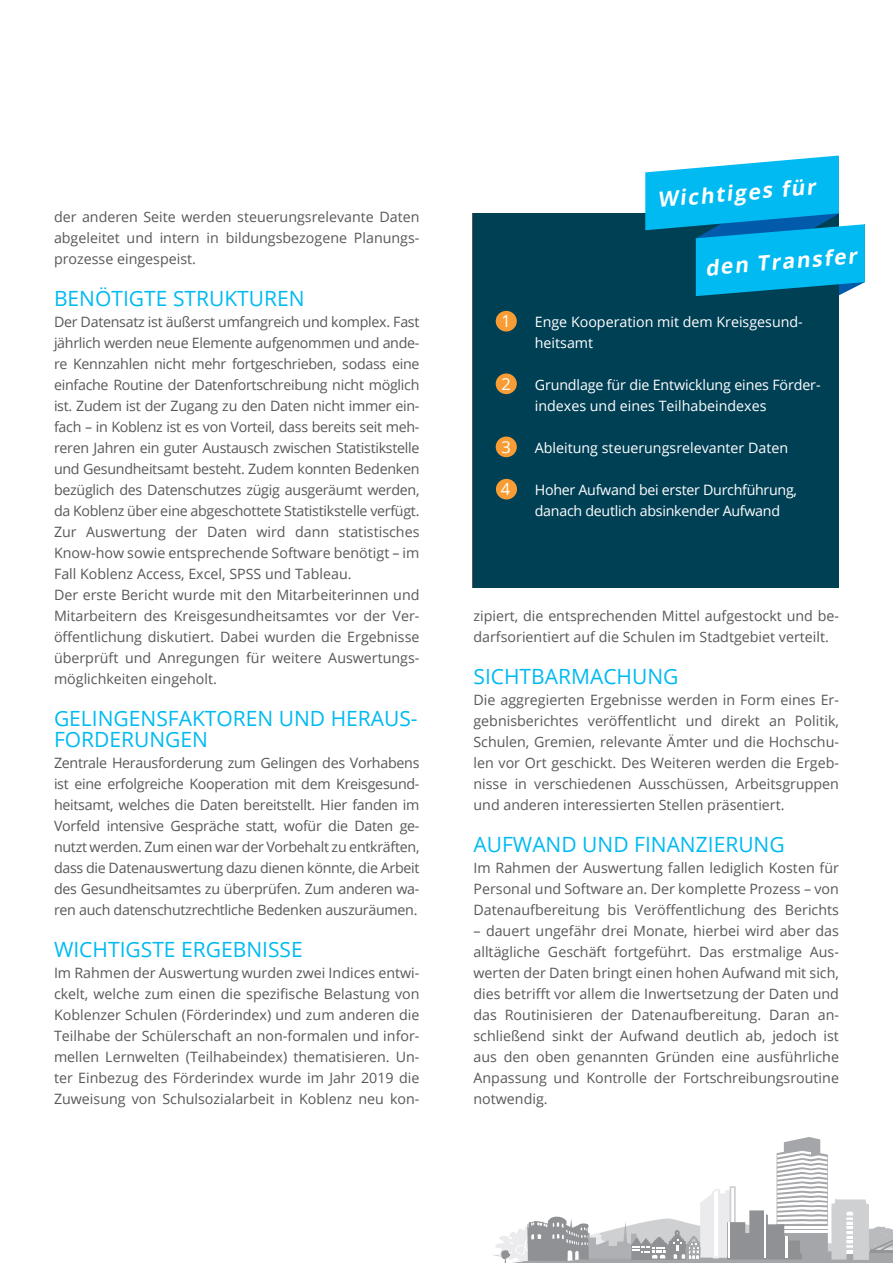
<style>
.page{position:relative;width:893px;height:1263px;background:#fff}
.page>*{position:absolute;margin:0;border:0;box-sizing:border-box;transform-origin:0 0}
.t1{font:21px/21px "Open Sans";color:#00baf1}
.t2{font:italic 700 21px "Open Sans";color:#fff}
.t3{font:16.5px "Open Sans";color:#fff}
.t4{font:14.25px/21px "Open Sans";color:#57585a;text-align:justify}
.t5{font:14.25px/21px "Open Sans";color:#fff}
.t6{font:14.25px/21px "Open Sans";letter-spacing:-.02em;color:#fff}
</style>
<div class="page">
<svg style="left:493px;top:1137px;width:400px;height:126px"></svg>
<div style="left:473px;top:213px;width:366px;height:375px;background:#004055"></div>
<svg style="left:645px;top:156px;width:220px;height:141px"></svg>
<div style="left:496px;top:311px;width:21px;height:20px;background:#f89d35;border-radius:50%"></div>
<div style="left:496px;top:373px;width:21px;height:21px;background:#f89d35;border-radius:50%"></div>
<div style="left:496px;top:437px;width:21px;height:20px;background:#f89d35;border-radius:50%"></div>
<div style="left:496px;top:479px;width:21px;height:20px;background:#f89d35;border-radius:50%"></div>
<p class="t4" style="left:54px;top:206px;width:367px">der anderen Seite werden steuerungsrelevante Daten abgeleitet und intern in bildungsbezogene Planungs&shy;prozesse eingespeist.</p>
<p class="t1" style="left:54px;top:287px;width:252px">BENÖTIGTE STRUKTUREN</p>
<p class="t4" style="left:54px;top:311px;width:367px">Der Datensatz ist äußerst umfangreich und komplex. Fast jährlich werden neue Elemente aufgenommen und ande&shy;re Kennzahlen nicht mehr fortgeschrieben, sodass eine einfache Routine der Datenfortschreibung nicht möglich ist. Zudem ist der Zugang zu den Daten nicht immer ein&shy;fach – in Koblenz ist es von Vorteil, dass bereits seit meh&shy;reren Jahren ein guter Austausch zwischen Statistikstelle und Gesundheitsamt besteht. Zudem konnten Bedenken bezüglich des Datenschutzes zügig ausgeräumt werden, da Koblenz über eine abgeschottete Statistikstelle verfügt.</p>
<p class="t4" style="left:54px;top:521px;width:367px">Zur Auswertung der Daten wird dann statistisches Know-how sowie entsprechende Software benötigt – im Fall Koblenz Access, Excel, SPSS und Tableau.</p>
<p class="t4" style="left:54px;top:584px;width:367px">Der erste Bericht wurde mit den Mitarbeiterinnen und Mitarbeitern des Kreisgesundheitsamtes vor der Ver&shy;öffentlichung diskutiert. Dabei wurden die Ergebnisse überprüft und Anregungen für weitere Auswertungs&shy;möglichkeiten eingeholt.</p>
<p class="t1" style="left:54px;top:707px;width:365px">GELINGENSFAKTOREN UND HERAUS-<br>FORDERUNGEN</p>
<p class="t4" style="left:54px;top:752px;width:367px">Zentrale Herausforderung zum Gelingen des Vorhabens ist eine erfolgreiche Kooperation mit dem Kreisgesund&shy;heitsamt, welches die Daten bereitstellt. Hier fanden im Vorfeld intensive Gespräche statt, wofür die Daten ge&shy;nutzt werden. Zum einen war der Vorbehalt zu entkräften, dass die Datenauswertung dazu dienen könnte, die Arbeit des Gesundheitsamtes zu überprüfen. Zum anderen wa&shy;ren auch datenschutzrechtliche Bedenken auszuräumen.</p>
<p class="t1" style="left:54px;top:938px;width:250px">WICHTIGSTE ERGEBNISSE</p>
<p class="t4" style="left:54px;top:962px;width:367px">Im Rahmen der Auswertung wurden zwei Indices entwi&shy;ckelt, welche zum einen die spezifische Belastung von Koblenzer Schulen (Förderindex) und zum anderen die Teilhabe der Schülerschaft an non-formalen und infor&shy;mellen Lernwelten (Teilhabeindex) thematisieren. Un&shy;ter Einbezug des Förderindex wurde im Jahr 2019 die Zuweisung von Schulsozialarbeit in Koblenz neu kon-</p>
<p class="t2" style="left:656px;top:185px;width:160px;rotate:-5deg">Wichtiges für</p>
<p class="t3" style="left:502px;top:310px;width:11px">1</p>
<p class="t3" style="left:502px;top:373px;width:11px">2</p>
<p class="t3" style="left:502px;top:436px;width:11px">3</p>
<p class="t3" style="left:501px;top:478px;width:11px">4</p>
<p class="t2" style="left:704px;top:254px;width:154px;rotate:-5deg">den Transfer</p>
<p class="t5" style="left:535px;top:311px;width:269px">Enge Kooperation mit dem Kreisgesund&shy;heitsamt</p>
<p class="t5" style="left:535px;top:374px;width:287px">Grundlage für die Entwicklung eines Förder&shy;indexes und eines Teilhabeindexes</p>
<p class="t5" style="left:535px;top:437px;width:255px">Ableitung steuerungsrelevanter Daten</p>
<p class="t6" style="left:535px;top:479px;width:264px">Hoher Aufwand bei erster Durchführung, danach deutlich absinkender Aufwand</p>
<p class="t4" style="left:473px;top:605px;width:367px">zipiert, die entsprechenden Mittel aufgestockt und be&shy;darfsorientiert auf die Schulen im Stadtgebiet verteilt.</p>
<p class="t1" style="left:473px;top:665px;width:207px">SICHTBARMACHUNG</p>
<p class="t4" style="left:473px;top:689px;width:367px">Die aggregierten Ergebnisse werden in Form eines Er&shy;gebnisberichtes veröffentlicht und direkt an Politik, Schulen, Gremien, relevante Ämter und die Hochschu&shy;len vor Ort geschickt. Des Weiteren werden die Ergeb&shy;nisse in verschiedenen Ausschüssen, Arbeitsgruppen und anderen interessierten Stellen präsentiert.</p>
<p class="t1" style="left:473px;top:833px;width:313px">AUFWAND UND FINANZIERUNG</p>
<p class="t4" style="left:473px;top:857px;width:367px">Im Rahmen der Auswertung fallen lediglich Kosten für Personal und Software an. Der komplette Prozess – von Datenaufbereitung bis Veröffentlichung des Berichts</p>
<p class="t4" style="left:473px;top:920px;width:367px">– dauert ungefähr drei Monate, hierbei wird aber das alltägliche Geschäft fortgeführt. Das erstmalige Aus&shy;werten der Daten bringt einen hohen Aufwand mit sich, dies betrifft vor allem die Inwertsetzung der Daten und das Routinisieren der Datenaufbereitung. Daran an&shy;schließend sinkt der Aufwand deutlich ab, jedoch ist aus den oben genannten Gründen eine ausführliche Anpassung und Kontrolle der Fortschreibungsroutine notwendig.</p>
</div>
